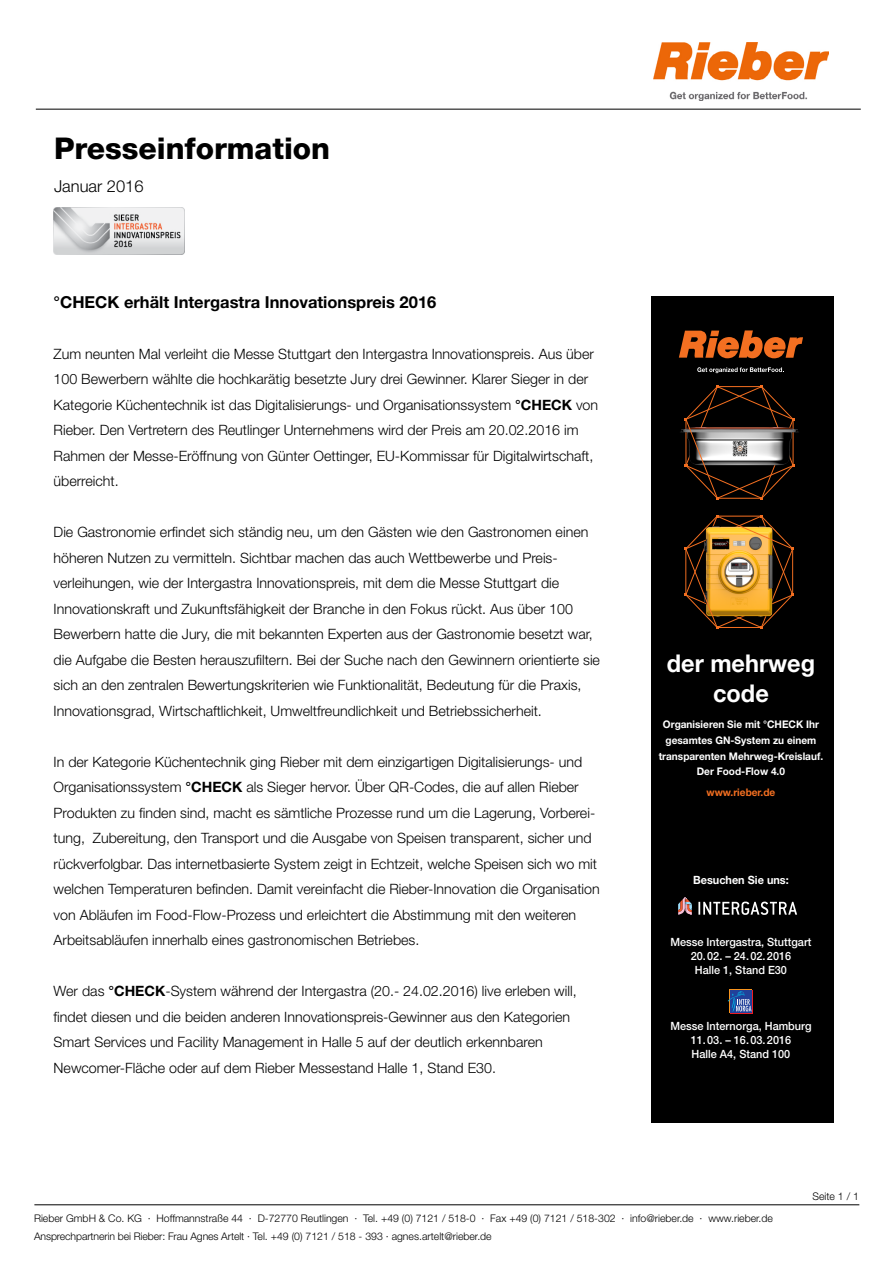
<style>
.page{position:relative;width:893px;height:1263px;background:#fff}
.page>*{position:absolute;margin:0;border:0;box-sizing:border-box;transform-origin:0 0}
.t1{font:800 30px "Helvetica Neue";color:#000}
.t2{font:700 24.45px/29.7px "Helvetica Neue";color:#fff;text-align:center;scale:.96 1}
.t3{font:700 16.5px "Helvetica Neue";color:#000}
.t4{font:300 16.5px "Helvetica Neue";color:#000}
.t5{font:300 14.25px/25.5px "Helvetica Neue";color:#000}
.t6{font:500 11.4px/13.6px "Helvetica Neue";color:#fff;text-align:center;scale:.96 1}
.t7{font:700 11.4px "Helvetica Neue";color:#fff;scale:.96 1}
.t8{font:300 10.5px/18px "Helvetica Neue";color:#000}
.t9{font:700 10.5px/15.8px "Helvetica Neue";color:#fff;text-align:center;scale:.96 1}
.t10{font:700 10.5px "Helvetica Neue";color:#f36f21;scale:.96 1}
.s1{font-weight:700}
</style>
<div class="page">
<hr style="left:34px;top:1204px;width:825px;height:1px;background:#000">
<hr style="left:36px;top:109px;width:825px;height:1px;background:#000">
<img style="left:654px;top:43px;width:174px;height:58px">
<div style="left:651px;top:296px;width:182px;height:826px;background:#000"></div>
<svg style="left:679px;top:330px;width:124px;height:28px"></svg>
<svg style="left:697px;top:367px;width:87px;height:5px"></svg>
<svg style="left:685px;top:385px;width:110px;height:60px"></svg>
<img style="left:731px;top:439px;width:17px;height:6px">
<img style="left:684px;top:445px;width:111px;height:151px">
<svg style="left:685px;top:515px;width:109px;height:114px"></svg>
<svg style="left:678px;top:897px;width:119px;height:18px"></svg>
<div style="left:729px;top:989px;width:23px;height:24px;background:#f7941e"></div>
<div style="left:730px;top:990px;width:23px;height:24px;background:#ed1d24"></div>
<div style="left:730px;top:990px;width:22px;height:23px;background:#21409a"></div>
<svg style="left:728px;top:991px;width:23px;height:21px"></svg>
<img style="left:53px;top:208px;width:131px;height:46px">
<h1 class="t1" style="left:54px;top:130px;width:278px">Presseinformation</h1>
<p class="t4" style="left:54px;top:176px;width:91px">Januar 2016</p>
<p class="t3" style="left:54px;top:292px;width:384px">°CHECK erhält Intergastra Innovationspreis 2016</p>
<p class="t5" style="left:54px;top:341px;width:546px">Zum neunten Mal verleiht die Messe Stuttgart den Intergastra Innovationspreis. Aus über 100 Bewerbern wählte die hochkarätig besetzte Jury drei Gewinner. Klarer Sieger in der Kategorie Küchentechnik ist das Digitalisierungs- und Organisationssystem <span class="s1">°CHECK</span> von Rieber. Den Vertretern des Reutlinger Unternehmens wird der Preis am 20.02.2016 im Rahmen der Messe-Eröffnung von Günter Oettinger, EU-Kommissar für Digitalwirtschaft, überreicht.</p>
<p class="t5" style="left:54px;top:519px;width:548px">Die Gastronomie erfindet sich ständig neu, um den Gästen wie den Gastronomen einen höheren Nutzen zu vermitteln. Sichtbar machen das auch Wettbewerbe und Preis&shy;verleihungen, wie der Intergastra Innovationspreis, mit dem die Messe Stuttgart die Innovationskraft und Zukunftsfähigkeit der Branche in den Fokus rückt. Aus über 100<br>Bewerbern hatte die Jury, die mit bekannten Experten aus der Gastronomie besetzt war, die Aufgabe die Besten herauszufiltern. Bei der Suche nach den Gewinnern orientierte sie sich an den zentralen Bewertungskriterien wie Funktionalität, Bedeutung für die Praxis, Innovationsgrad, Wirtschaftlichkeit, Umweltfreundlichkeit und Betriebssicherheit.</p>
<p class="t5" style="left:54px;top:749px;width:548px">In der Kategorie Küchentechnik ging Rieber mit dem einzigartigen Digitalisierungs- und Organisationssystem <span class="s1">°CHECK</span> als Sieger hervor. Über QR-Codes, die auf allen Rieber Produkten zu finden sind, macht es sämtliche Prozesse rund um die Lagerung, Vorberei&shy;tung, Zubereitung, den Transport und die Ausgabe von Speisen transparent, sicher und rückverfolgbar. Das internetbasierte System zeigt in Echtzeit, welche Speisen sich wo mit welchen Temperaturen befinden. Damit vereinfacht die Rieber-Innovation die Organisation von Abläufen im Food-Flow-Prozess und erleichtert die Abstimmung mit den weiteren Arbeitsabläufen innerhalb eines gastronomischen Betriebes.</p>
<p class="t5" style="left:54px;top:978px;width:525px">Wer das <span class="s1">°CHECK</span>-System während der Intergastra (20.- 24.02.2016) live erleben will, findet diesen und die beiden anderen Innovationspreis-Gewinner aus den Kategorien Smart Services und Facility Management in Halle 5 auf der deutlich erkennbaren Newcomer-Fläche oder auf dem Rieber Messestand Halle 1, Stand E30.</p>
<h2 class="t2" style="left:667px;top:648px;width:156px">der mehrweg code</h2>
<p class="t9" style="left:659px;top:716px;width:173px">Organisieren Sie mit °CHECK Ihr gesamtes GN-System zu einem transparenten Mehrweg-Kreislauf.<br>Der Food-Flow 4.0</p>
<p class="t10" style="left:706px;top:786px;width:73px">www.rieber.de</p>
<p class="t7" style="left:693px;top:873px;width:101px">Besuchen Sie uns:</p>
<p class="t6" style="left:670px;top:935px;width:148px">Messe Intergastra, Stuttgart<br>20.02. – 24.02.2016<br>Halle 1, Stand E30</p>
<p class="t6" style="left:670px;top:1019px;width:148px">Messe Internorga, Hamburg<br>11.03. – 16.03.2016<br>Halle A4, Stand 100</p>
<p class="t8" style="left:812px;top:1187px;width:48px">Seite 1 / 1</p>
<p class="t8" style="left:34px;top:1209px;width:740px">Rieber GmbH &amp; Co. KG · Hoffmannstraße 44 · D-72770 Reutlingen · Tel. +49 (0) 7121 / 518-0 · Fax +49 (0) 7121 / 518-302 · info@rieber.de · www.rieber.de<br>Ansprechpartnerin bei Rieber: Frau Agnes Artelt · Tel. +49 (0) 7121 / 518 - 393 · agnes.artelt@rieber.de</p>
</div>
